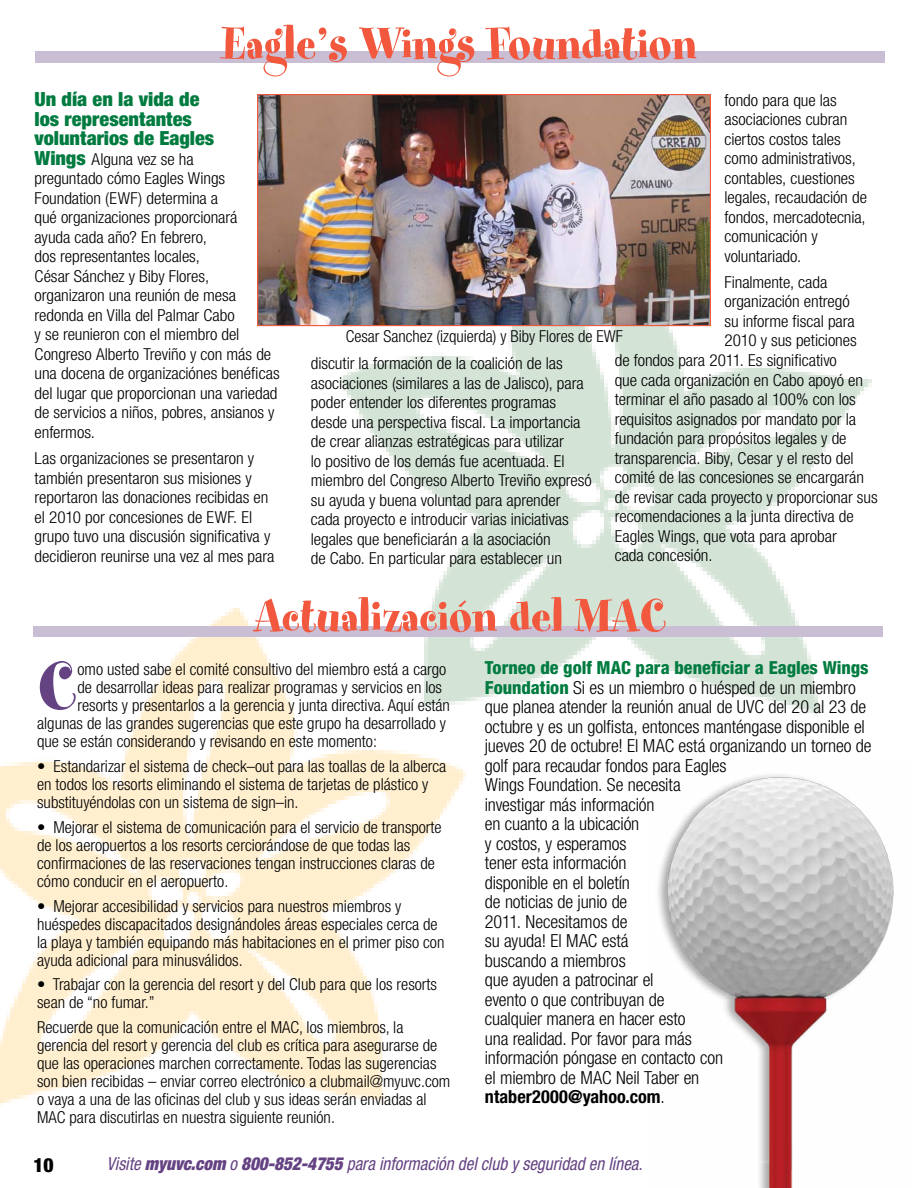
<style>
.page{position:relative;width:918px;height:1188px;background:#fff}
.page>*{position:absolute;margin:0;border:0;box-sizing:border-box;transform-origin:0 0}
.t1{font:73.95px "Spumoni LP Std";color:#654383}
.t2{font:50.7px "Spumoni LP Std";letter-spacing:.01em;color:#f1583e}
.t3{font:900 condensed 19.5px/19.5px "Helvetica Neue LT Std";color:#007b40;scale:1.04 1}
.t4{font:900 condensed 19.5px "Helvetica Neue LT Std";color:#000}
.t5{font:300 condensed 18px/19.5px "Helvetica Neue LT Std";letter-spacing:-.01em;color:#000}
.t6{font:italic condensed 18px "Helvetica Neue LT Std";color:#654383;scale:.95 1}
.t7{font:300 condensed 16.5px/19.5px "Helvetica Neue LT Std";color:#000;scale:1.04 1}
.t8{font:300 condensed 16.5px/18px "Helvetica Neue LT Std";color:#000}
.s1{font-weight:900;font-size:19.5px;color:#007b40}
.s2{font-weight:800;color:#007b40}
.s3{font-weight:700}
.s4{font-weight:900}
</style>
<div class="page">
<img style="left:309px;top:326px;width:563px;height:391px">
<img style="left:0;top:597px;width:497px;height:506px">
<div style="left:35px;top:51px;width:849px;height:12px;background:#c9bed3"></div>
<div style="left:33px;top:626px;width:850px;height:11px;background:#c9bed3"></div>
<img style="left:259px;top:96px;width:450px;height:228px">
<div style="left:257px;top:94px;width:454px;height:232px;border:1px solid #f1583e"></div>
<img style="left:657px;top:775px;width:237px;height:413px">
<h2 class="t2" style="left:222px;top:18px;width:476px">Eagle’s Wings Foundation</h2>
<p class="t3" style="left:35px;top:89px;width:174px">Un día en la vida de los representantes voluntarios de Eagles</p>
<p class="t7" style="left:35px;top:149px;width:237px"><span class="s1">Wings</span> Alguna vez se ha<br>preguntado cómo Eagles Wings<br>Foundation (EWF) determina a<br>qué organizaciones proporcionará<br>ayuda cada año? En febrero,<br>dos representantes locales,<br>César Sánchez y Biby Flores, organizaron una reunión de mesa redonda en Villa del Palmar Cabo<br>y se reunieron con el miembro del<br>Congreso Alberto Treviño y con más de una docena de organizaciónes benéficas del lugar que proporcionan una variedad de servicios a niños, pobres, ansianos y enfermos.</p>
<p class="t7" style="left:35px;top:449px;width:232px">Las organizaciones se presentaron y también presentaron sus misiones y reportaron las donaciones recibidas en el 2010 por concesiones de EWF. El grupo tuvo una discusión significativa y decidieron reunirse una vez al mes para</p>
<p class="t7" style="left:725px;top:90px;width:138px">fondo para que las asociaciones cubran ciertos costos tales como administrativos, contables, cuestiones legales, recaudación de fondos, mercadotecnia, comunicación y voluntariado.</p>
<p class="t7" style="left:725px;top:272px;width:100px">Finalmente, cada</p>
<p class="t7" style="left:725px;top:292px;width:122px">organización entregó</p>
<p class="t7" style="left:725px;top:311px;width:127px">su informe fiscal para</p>
<p class="t7" style="left:725px;top:331px;width:129px">2010 y sus peticiones</p>
<p class="t7" style="left:615px;top:350px;width:215px">de fondos para 2011. Es significativo</p>
<p class="t7" style="left:615px;top:370px;width:240px">que cada organización en Cabo apoyó en</p>
<p class="t7" style="left:615px;top:389px;width:233px">terminar el año pasado al 100% con los</p>
<p class="t7" style="left:615px;top:409px;width:234px">requisitos asignados por mandato por la</p>
<p class="t7" style="left:615px;top:428px;width:224px">fundación para propósitos legales y de</p>
<p class="t7" style="left:615px;top:448px;width:231px">transparencia. Biby, Cesar y el resto del</p>
<p class="t7" style="left:615px;top:467px;width:241px">comité de las concesiones se encargarán</p>
<p class="t7" style="left:615px;top:487px;width:254px">de revisar cada proyecto y proporcionar sus</p>
<p class="t7" style="left:615px;top:506px;width:231px">recomendaciones a la junta directiva de</p>
<p class="t7" style="left:615px;top:526px;width:215px">Eagles Wings, que vota para aprobar</p>
<p class="t7" style="left:615px;top:545px;width:95px">cada concesión.</p>
<p class="t8" style="left:346px;top:327px;width:278px">Cesar Sanchez (izquierda) y Biby Flores de EWF</p>
<p class="t7" style="left:311px;top:354px;width:272px">discutir la formación de la coalición de las asociaciones (similares a las de Jalisco), para poder entender los diferentes programas desde una perspectiva fiscal. La importancia de crear alianzas estratégicas para utilizar<br>lo positivo de los demás fue acentuada. El miembro del Congreso Alberto Treviño expresó su ayuda y buena voluntad para aprender cada proyecto e introducir varias iniciativas legales que beneficiarán a la asociación<br>de Cabo. En particular para establecer un</p>
<h2 class="t2" style="left:254px;top:590px;width:413px">Actualización del MAC</h2>
<h1 class="t1" style="left:37px;top:649px;width:39px">C</h1>
<p class="t8" style="left:78px;top:661px;width:370px">omo usted sabe el comité consultivo del miembro está a cargo</p>
<p class="t8" style="left:78px;top:679px;width:366px">de desarrollar ideas para realizar programas y servicios en los</p>
<p class="t8" style="left:78px;top:697px;width:374px">resorts y presentarlos a la gerencia y junta directiva. Aquí están</p>
<p class="t8" style="left:37px;top:715px;width:410px">algunas de las grandes sugerencias que este grupo ha desarrollado y</p>
<p class="t8" style="left:37px;top:733px;width:341px">que se están considerando y revisando en este momento:</p>
<p class="t8" style="left:37px;top:757px;width:411px">• Estandarizar el sistema de check–out para las toallas de la alberca en todos los resorts eliminando el sistema de tarjetas de plástico y substituyéndolas con un sistema de sign–in.</p>
<p class="t8" style="left:37px;top:818px;width:406px">• Mejorar el sistema de comunicación para el servicio de transporte de los aeropuertos a los resorts cerciorándose de que todas las confirmaciones de las reservaciones tengan instrucciones claras de cómo conducir en el aeropuerto.</p>
<p class="t8" style="left:37px;top:897px;width:409px">• Mejorar accesibilidad y servicios para nuestros miembros y huéspedes discapacitados designándoles áreas especiales cerca de la playa y también equipando más habitaciones en el primer piso con ayuda adicional para minusválidos.</p>
<p class="t8" style="left:37px;top:976px;width:401px">• Trabajar con la gerencia del resort y del Club para que los resorts sean de “no fumar.”</p>
<p class="t8" style="left:37px;top:1018px;width:415px">Recuerde que la comunicación entre el MAC, los miembros, la gerencia del resort y gerencia del club es crítica para asegurarse de que las operaciones marchen correctamente. Todas las sugerencias son bien recibidas – enviar correo electrónico a clubmail@myuvc.com o vaya a una de las oficinas del club y sus ideas serán enviadas al MAC para discutirlas en nuestra siguiente reunión.</p>
<p class="t5" style="left:485px;top:658px;width:388px"><span class="s2">Torneo de golf MAC para beneficiar a Eagles Wings<br>Foundation</span> Si es un miembro o huésped de un miembro que planea atender la reunión anual de UVC del 20 al 23 de octubre y es un golfista, entonces manténgase disponible el jueves 20 de octubre! El MAC está organizando un torneo de golf para recaudar fondos para Eagles<br>Wings Foundation. Se necesita<br>investigar más información<br>en cuanto a la ubicación<br>y costos, y esperamos<br>tener esta información<br>disponible en el boletín<br>de noticias de junio de<br>2011. Necesitamos de<br>su ayuda! El MAC está<br>buscando a miembros<br>que ayuden a patrocinar el<br>evento o que contribuyan de<br>cualquier manera en hacer esto<br>una realidad. Por favor para más<br>información póngase en contacto con<br>el miembro de MAC Neil Taber en <span class="s3">ntaber2000@yahoo.com</span>.</p>
<p class="t4" style="left:33px;top:1153px;width:22px">10</p>
<p class="t6" style="left:107px;top:1153px;width:565px">Visite <span class="s4">myuvc.com</span> o <span class="s4">800-852-4755</span> para información del club y seguridad en línea.</p>
</div>
